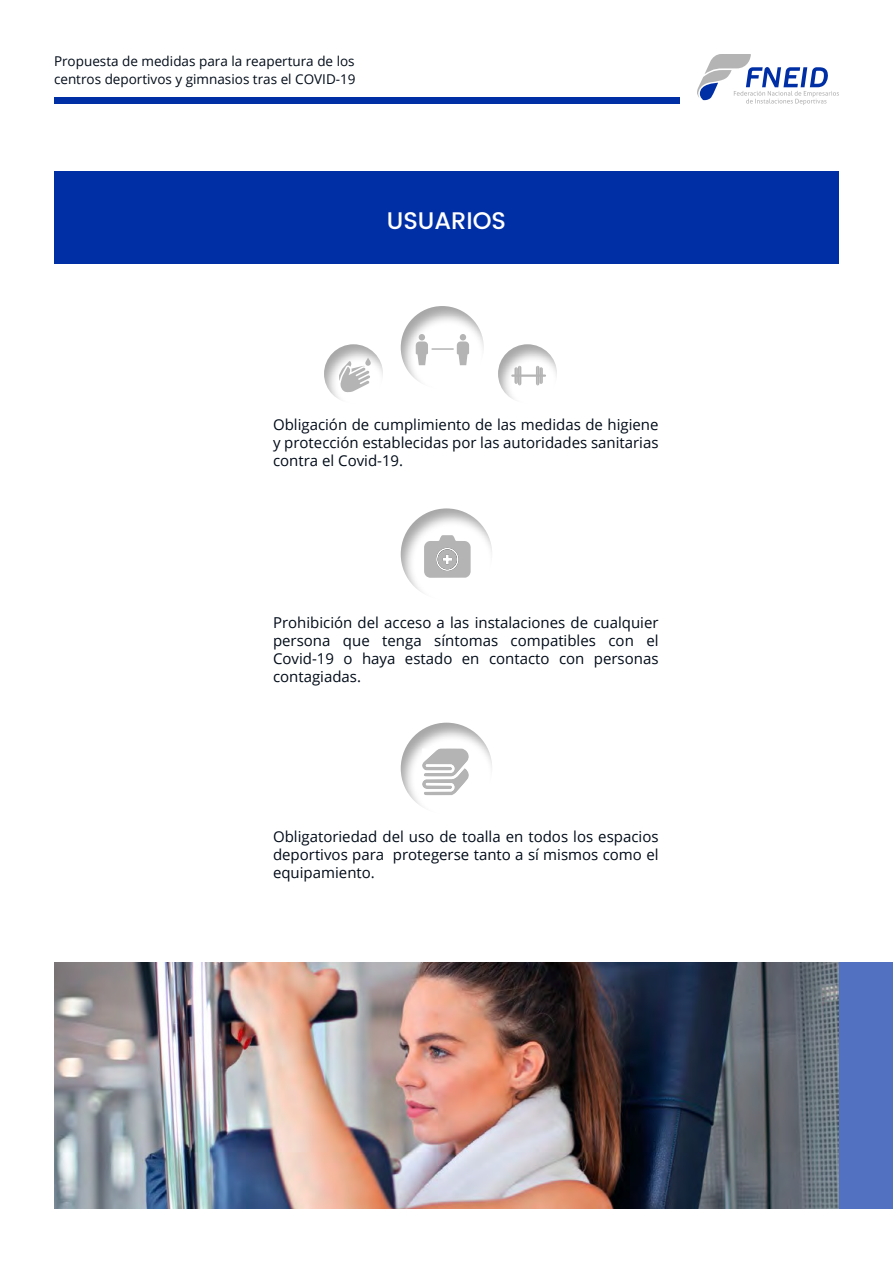
<style>
.page{position:relative;width:893px;height:1263px;background:#fff}
.page>*{position:absolute;margin:0;border:0;box-sizing:border-box;transform-origin:0 0}
.t1{font:500 24px "Poppins";color:#fff}
.t2{font:15px/18px "Open Sans";color:#000b18;text-align:justify}
.t3{font:13.5px/18px "Open Sans";color:#000b18}
</style>
<div class="page">
<div style="left:54px;top:171px;width:785px;height:93px;background:#002fa5"></div>
<svg style="left:697px;top:54px;width:142px;height:51px"></svg>
<div style="left:54px;top:98px;width:626px;height:6px;background:#002fa5"></div>
<div style="left:579px;top:962px;width:314px;height:247px;background:#5271c1"></div>
<div style="left:387px;top:294px;width:111px;height:96px;background:#000;opacity:.35"></div>
<div style="left:387px;top:498px;width:118px;height:103px;background:#000;opacity:.35"></div>
<div style="left:387px;top:712px;width:118px;height:104px;background:#000;opacity:.35"></div>
<svg style="left:422px;top:748px;width:47px;height:47px"></svg>
<svg style="left:424px;top:535px;width:47px;height:43px;background:#c0c0c0"></svg>
<img style="left:54px;top:962px;width:785px;height:247px">
<div style="left:310px;top:333px;width:87px;height:72px;background:#000;opacity:.35"></div>
<div style="left:484px;top:333px;width:87px;height:72px;background:#000;opacity:.35"></div>
<svg style="left:339px;top:358px;width:32px;height:34px"></svg>
<svg style="left:416px;top:341px;width:12px;height:24px"></svg>
<div style="left:419px;top:334px;width:6px;height:7px;background:#b4b4b4;border-radius:50%"></div>
<svg style="left:457px;top:341px;width:12px;height:24px"></svg>
<div style="left:460px;top:334px;width:6px;height:7px;background:#b4b4b4;border-radius:50%"></div>
<hr style="left:432px;top:348px;width:22px;height:2px;background:#b4b4b4">
<hr style="left:511px;top:374px;width:35px;height:3px;background:#b4b4b4">
<svg style="left:514px;top:366px;width:7px;height:19px"></svg>
<svg style="left:536px;top:366px;width:7px;height:19px"></svg>
<p class="t3" style="left:54px;top:52px;width:303px">Propuesta de medidas para la reapertura de los centros deportivos y gimnasios tras el COVID-19</p>
<h1 class="t1" style="left:387px;top:202px;width:121px">USUARIOS</h1>
<p class="t2" style="left:273px;top:415px;width:387px">Obligación de cumplimiento de las medidas de higiene y protección establecidas por las autoridades sanitarias contra el Covid-19.</p>
<p class="t2" style="left:273px;top:613px;width:387px">Prohibición del acceso a las instalaciones de cualquier persona que tenga síntomas compatibles con el Covid-19 o haya estado en contacto con personas contagiadas.</p>
<p class="t2" style="left:273px;top:827px;width:387px">Obligatoriedad del uso de toalla en todos los espacios deportivos para protegerse tanto a sí mismos como el equipamiento.</p>
</div>
